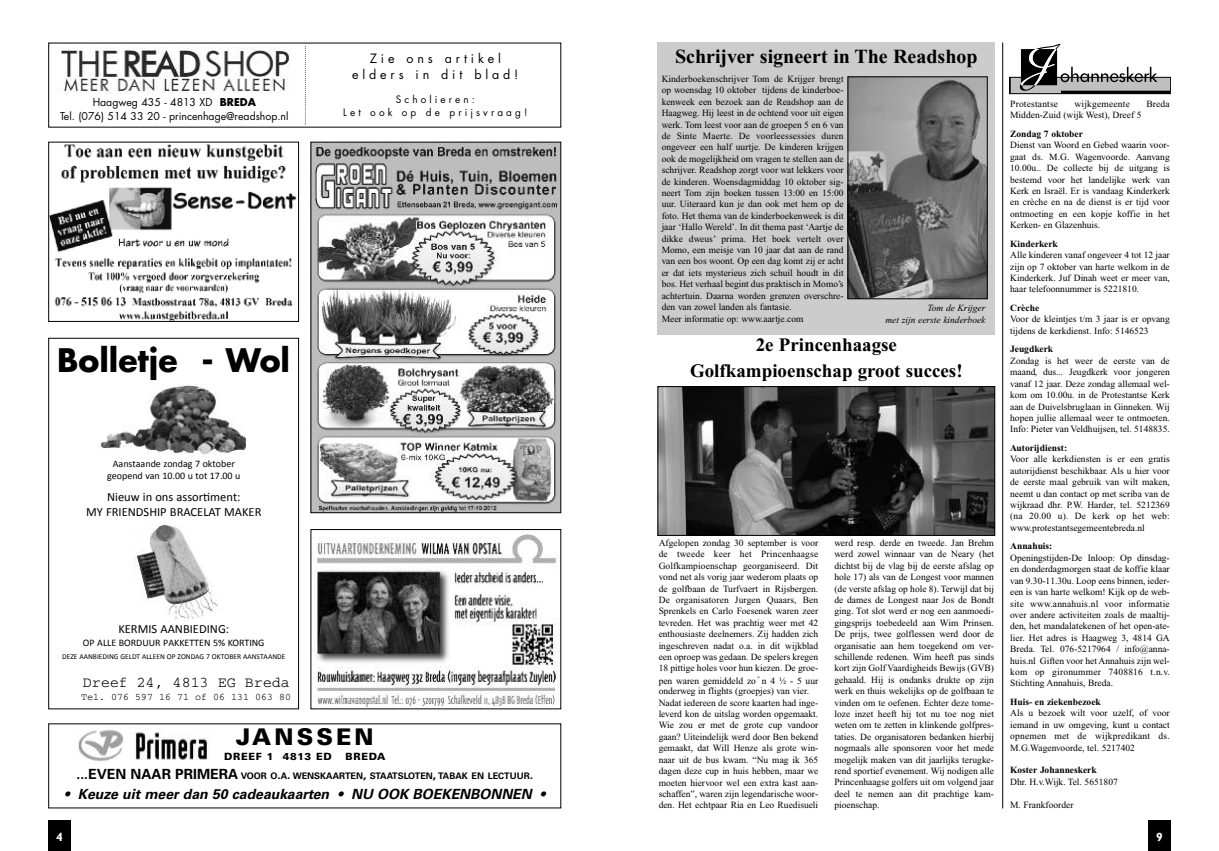
<style>
.page{position:relative;width:1219px;height:851px;background:#fff}
.page>*{position:absolute;margin:0;border:0;box-sizing:border-box;transform-origin:0 0}
.t1{font:700 31.5px "Futura";color:#000}
.t2{font:900 23px "Univers";letter-spacing:.135em;color:#000}
.t3{font:700 20px "Times New Roman";color:#000}
.t4{font:700 19px/25.5px "Times New Roman";color:#000;text-align:center}
.t5{font:15px "Courier";color:#000}
.t6{font:italic 700 14px "Univers";color:#000}
.t7{font:12.5px/15px "Calibri";color:#000;text-align:center}
.t8{font:12.5px/16.4px "Futura";letter-spacing:.31em;color:#000;text-align:center}
.t9{font:700 12px "Gill Sans";color:#fff}
.t10{font:10.5px/13.8px "Futura";color:#000;text-align:center}
.t11{font:10px/12px "Calibri";color:#000;text-align:center}
.t12{font:10px/13.1px "Futura";letter-spacing:.31em;color:#000;text-align:center}
.t13{font:10px "Courier";color:#000}
.t14{font:900 10px "Univers";letter-spacing:.065em;color:#000}
.t15{font:9.5px/11.4px "Times New Roman";color:#000;text-align:justify}
.t16{font:700 9.5px "Times New Roman";color:#000}
.t17{font:italic 9.5px/11.4px "Times New Roman";color:#000;text-align:right}
.t18{font:9.5px "Times New Roman";letter-spacing:.02em;color:#000}
.t19{font:700 9px "Univers";color:#000}
.t20{font:7.5px "Calibri";color:#000}
.s1{font-weight:700}
.s2{font-size:14px}
.s3{font-size:12px}
.s4{font-family:"Lucida Grande"}
</style>
<div class="page">
<div style="left:1148px;top:819px;width:23px;height:31px;background:#000"></div>
<div style="left:1009px;top:77px;width:162px;height:17px;background:#bfbfbf"></div>
<div style="left:1009px;top:77px;width:162px;height:17px;border:1px solid #000"></div>
<hr style="left:1061px;top:91px;width:110px;height:3px;background:#000">
<svg style="left:1009px;top:77px;width:2px;height:16px"></svg>
<svg style="left:1020px;top:44px;width:137px;height:47px"></svg>
<img style="left:660px;top:388px;width:333px;height:145px">
<div style="left:658px;top:386px;width:337px;height:149px;border:1px solid #000"></div>
<div style="left:658px;top:43px;width:337px;height:292px;background:#ccc"></div>
<img style="left:850px;top:79px;width:135px;height:218px">
<div style="left:848px;top:77px;width:139px;height:222px;border:1px solid #000"></div>
<hr style="left:1002px;top:43px;width:1px;height:765px;background:#000">
<div style="left:48px;top:819px;width:23px;height:31px;background:#000"></div>
<img style="left:312px;top:144px;width:247px;height:367px">
<div style="left:310px;top:142px;width:251px;height:371px;border:1px solid #000"></div>
<img style="left:50px;top:144px;width:247px;height:176px">
<div style="left:48px;top:142px;width:251px;height:180px;border:1px solid #000"></div>
<img style="left:314px;top:534px;width:245px;height:173px">
<img style="left:78px;top:727px;width:130px;height:35px">
<div style="left:48px;top:338px;width:251px;height:371px;border:1px solid #000"></div>
<img style="left:101px;top:385px;width:145px;height:69px">
<img style="left:134px;top:523px;width:84px;height:95px">
<img style="left:58px;top:47px;width:233px;height:47px">
<svg style="left:305px;top:46px;width:1px;height:78px"></svg>
<p class="t10" style="left:60px;top:97px;width:230px">Haagweg 435 - 4813 XD <span class="s1">BREDA<br></span>Tel. (076) 514 33 20 - princenhage@readshop.nl</p>
<h3 class="t8" style="left:352px;top:51px;width:168px">Zie ons artikel elders in dit blad!</h3>
<p class="t12" style="left:343px;top:93px;width:186px">Scholieren:<br>Let ook op de prijsvraag!</p>
<h1 class="t1" style="left:57px;top:346px;width:234px">Bolletje - Wol</h1>
<p class="t11" style="left:107px;top:458px;width:135px">Aanstaande zondag 7 oktober geopend van 10.00 u tot 17.00 u</p>
<h3 class="t7" style="left:86px;top:490px;width:177px">Nieuw in ons assortiment:<br>MY FRIENDSHIP BRACELAT MAKER</h3>
<h3 class="t7" style="left:118px;top:622px;width:112px">KERMIS AANBIEDING:</h3>
<p class="t11" style="left:83px;top:637px;width:183px">OP ALLE BORDUUR PAKKETTEN 5% KORTING</p>
<p class="t20" style="left:62px;top:653px;width:225px">DEZE AANBIEDING GELDT ALLEEN OP ZONDAG 7 OKTOBER AANSTAANDE</p>
<h3 class="t5" style="left:83px;top:677px;width:209px">Dreef 24, 4813 EG Breda</h3>
<p class="t13" style="left:81px;top:693px;width:212px">Tel. 076 597 16 71 of 06 131 063 80</p>
<h2 class="t2" style="left:236px;top:728px;width:139px">JANSSEN</h2>
<p class="t14" style="left:224px;top:752px;width:109px">DREEF 1 4813 ED</p>
<p class="t14" style="left:346px;top:752px;width:41px">BREDA</p>
<p class="t19" style="left:77px;top:772px;width:458px"><span class="s2">...EVEN NAAR PRIMERA</span> VOOR O<span class="s3">.</span>A<span class="s3">.</span> WENSKAARTEN<span class="s3">,</span> STAATSLOTEN<span class="s3">,</span> TABAK EN LECTUUR<span class="s3">.</span></p>
<h3 class="t6" style="left:65px;top:788px;width:482px">• Keuze uit meer dan 50 cadeaukaarten • NU OOK BOEKENBONNEN •</h3>
<p class="t9" style="left:56px;top:832px;width:8px">4</p>
<h3 class="t3" style="left:675px;top:50px;width:304px">Schrijver signeert in The Readshop</h3>
<p class="t15" style="left:662px;top:74px;width:183px;text-align:left">Kinderboekenschrijver Tom de Krijger brengt op woensdag 10 oktober tijdens de kinderboe&shy;kenweek een bezoek aan de Readshop aan de Haagweg. Hij leest in de ochtend voor uit eigen werk. Tom leest voor aan de groepen 5 en 6 van de Sinte Maerte. De voorleessessies duren ongeveer een half uurtje. De kinderen krijgen ook de mogelijkheid om vragen te stellen aan de schrijver. Readshop zorgt voor wat lekkers voor de kinderen. Woensdagmiddag 10 oktober sig&shy;neert Tom zijn boeken tussen 13:00 en 15:00 uur. Uiteraard kun je dan ook met hem op de foto. Het thema van de kinderboekenweek is dit jaar ‘Hallo Wereld’. In dit thema past ‘Aartje de dikke dweus’ prima. Het boek vertelt over Momo, een meisje van 10 jaar dat aan de rand van een bos woont. Op een dag komt zij er acht er dat iets mysterieus zich schuil houdt in dit bos. Het verhaal begint dus praktisch in Momo’s achtertuin. Daarna worden grenzen overschre&shy;den van zowel landen als fantasie.<br>Meer informatie op: www.aartje.com</p>
<p class="t17" style="left:885px;top:303px;width:102px">Tom de Krijger<br>met zijn eerste kinderboek</p>
<h3 class="t4" style="left:690px;top:334px;width:274px">2e Princenhaagse<br>Golfkampioenschap groot succes!</h3>
<p class="t15" style="left:659px;top:537px;width:161px">Afgelopen zondag 30 september is voor de tweede keer het Princenhaagse Golfkampioenschap georganiseerd. Dit vond net als vorig jaar wederom plaats op de golfbaan de Turfvaert in Rijsbergen.<br>De organisatoren Jurgen Quaars, Ben Sprenkels en Carlo Foesenek waren zeer tevreden. Het was prachtig weer met 42 enthousiaste deelnemers. Zij hadden zich ingeschreven nadat o.a. in dit wijkblad een oproep was gedaan. De spelers kregen 18 pittige holes voor hun kiezen. De groe&shy;pen waren gemiddeld zo<span class="s4">´</span>n 4 ½ - 5 uur</p>
<p class="t15" style="left:659px;top:686px;width:161px;text-align:left">onderweg in flights (groepjes) van vier.<br>Nadat iedereen de score kaarten had inge&shy;leverd kon de uitslag worden opgemaakt.<br>Wie zou er met de grote cup vandoor gaan? Uiteindelijk werd door Ben bekend gemaakt, dat Will Henze als grote win&shy;naar uit de bus kwam. “Nu mag ik 365 dagen deze cup in huis hebben, maar we moeten hiervoor wel een extra kast aan&shy;schaffen”, waren zijn legendarische woor&shy;den. Het echtpaar Ria en Leo Ruedisueli</p>
<p class="t15" style="left:834px;top:538px;width:161px">werd resp. derde en tweede. Jan Brehm werd zowel winnaar van de Neary (het dichtst bij de vlag bij de eerste afslag op hole 17) als van de Longest voor mannen (de verste afslag op hole 8). Terwijl dat bij de dames de Longest naar Jos de Bondt ging. Tot slot werd er nog een aanmoedi&shy;gingsprijs toebedeeld aan Wim Prinsen.<br>De prijs, twee golflessen werd door de organisatie aan hem toegekend om ver&shy;schillende redenen. Wim heeft pas sinds kort zijn Golf Vaardigheids Bewijs (GVB) gehaald. Hij is ondanks drukte op zijn werk en thuis wekelijks op de golfbaan te vinden om te oefenen. Echter deze tome&shy;loze inzet heeft hij tot nu toe nog niet weten om te zetten in klinkende golfpres&shy;taties. De organisatoren bedanken hierbij nogmaals alle sponsoren voor het mede mogelijk maken van dit jaarlijks terugke&shy;rend sportief evenement. Wij nodigen alle Princenhaagse golfers uit om volgend jaar deel te nemen aan dit prachtige kam&shy;pioenschap.</p>
<p class="t18" style="left:1010px;top:100px;width:49px">Protestantse</p>
<p class="t18" style="left:1075px;top:100px;width:57px">wijkgemeente</p>
<p class="t15" style="left:1146px;top:99px;width:25px">Breda</p>
<p class="t15" style="left:1010px;top:110px;width:133px">Midden-Zuid (wijk West), Dreef 5</p>
<p class="t16" style="left:1010px;top:130px;width:74px">Zondag 7 oktober</p>
<p class="t15" style="left:1010px;top:140px;width:161px">Dienst van Woord en Gebed waarin voor&shy;gaat ds. M.G. Wagenvoorde. Aanvang 10.00u.. De collecte bij de uitgang is bestemd voor het landelijke werk van Kerk en Israël. Er is vandaag Kinderkerk en crèche en na de dienst is er tijd voor ontmoeting en een kopje koffie in het Kerken- en Glazenhuis.</p>
<p class="t16" style="left:1010px;top:240px;width:49px">Kinderkerk</p>
<p class="t15" style="left:1010px;top:250px;width:161px">Alle kinderen vanaf ongeveer 4 tot 12 jaar zijn op 7 oktober van harte welkom in de Kinderkerk. Juf Dinah weet er meer van, haar telefoonnummer is 5221810.</p>
<p class="t16" style="left:1010px;top:304px;width:31px">Crèche</p>
<p class="t15" style="left:1010px;top:314px;width:161px">Voor de kleintjes t/m 3 jaar is er opvang tijdens de kerkdienst. Info: 5146523</p>
<p class="t16" style="left:1010px;top:346px;width:44px">Jeugdkerk</p>
<p class="t15" style="left:1010px;top:356px;width:161px">Zondag is het weer de eerste van de maand, dus... Jeugdkerk voor jongeren vanaf 12 jaar. Deze zondag allemaal wel&shy;kom om 10.00u. in de Protestantse Kerk aan de Duivelsbruglaan in Ginneken. Wij hopen jullie allemaal weer te ontmoeten.<br>Info: Pieter van Veldhuijsen, tel. 5148835.</p>
<p class="t16" style="left:1010px;top:444px;width:59px">Autorijdienst:</p>
<p class="t15" style="left:1010px;top:454px;width:161px">Voor alle kerkdiensten is er een gratis autorijdienst beschikbaar. Als u hier voor de eerste maal gebruik van wilt maken, neemt u dan contact op met scriba van de wijkraad dhr. P.W. Harder, tel. 5212369 (na 20.00 u). De kerk op het web: www.protestantsegemeentebreda.nl</p>
<p class="t16" style="left:1010px;top:543px;width:44px">Annahuis:</p>
<p class="t15" style="left:1010px;top:553px;width:161px">Openingstijden-De Inloop: Op dinsdag&shy;en donderdagmorgen staat de koffie klaar van 9.30-11.30u. Loop eens binnen, ieder&shy;een is van harte welkom! Kijk op de web&shy;site www.annahuis.nl voor informatie over andere activiteiten zoals de maaltij&shy;den, het mandalatekenen of het open-ate&shy;lier. Het adres is Haagweg 3, 4814 GA Breda. Tel. 076-5217964 / info@anna&shy;huis.nl Giften voor het Annahuis zijn wel&shy;kom op gironummer 7408816 t.n.v.<br>Stichting Annahuis, Breda.</p>
<p class="t16" style="left:1010px;top:698px;width:92px">Huis- en ziekenbezoek</p>
<p class="t15" style="left:1010px;top:708px;width:161px">Als u bezoek wilt voor uzelf, of voor iemand in uw omgeving, kunt u contact opnemen met de wijkpredikant ds.<br>M.G.Wagenvoorde, tel. 5217402</p>
<p class="t16" style="left:1010px;top:766px;width:88px">Koster Johanneskerk</p>
<p class="t15" style="left:1010px;top:776px;width:109px">Dhr. H.v.Wijk. Tel. 5651807</p>
<p class="t15" style="left:1010px;top:799px;width:65px">M. Frankfoorder</p>
<p class="t9" style="left:1156px;top:832px;width:8px">9</p>
</div>
